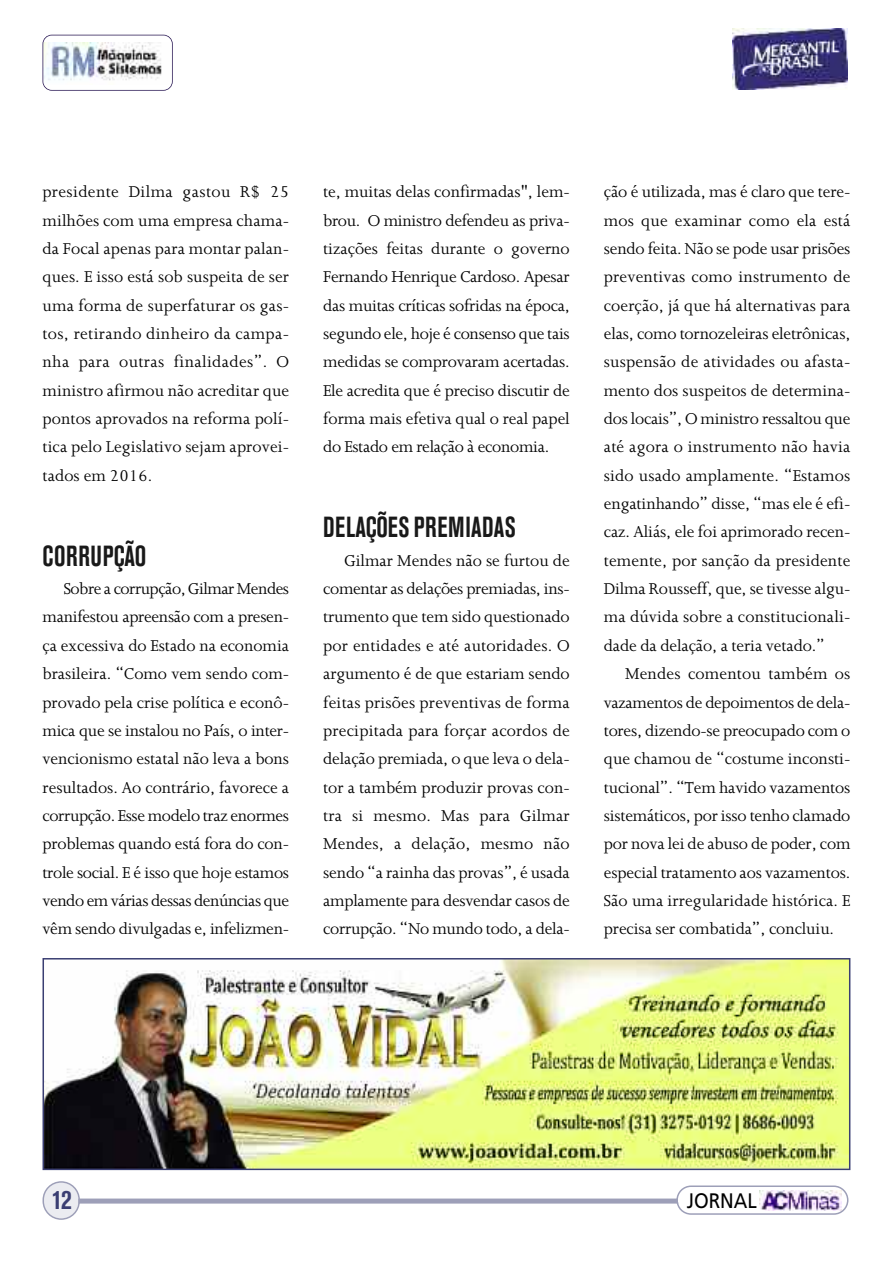
<style>
.page{position:relative;width:893px;height:1263px;background:#fff}
.page>*{position:absolute;margin:0;border:0;box-sizing:border-box;transform-origin:0 0}
.t1{font:700 condensed 28.8px "Akzidenz Grotesk BE";letter-spacing:.015em;color:#191919;scale:.83 1}
.t2{font:700 condensed 27px "Akzidenz Grotesk BE";color:#3a3e72}
.t3{font:21px "Frutiger";color:#000;scale:.9 1}
.t4{font:18px/28.3px "Joanna";letter-spacing:-.005em;color:#000;text-align:justify}
</style>
<div class="page">
<img style="left:46px;top:43px;width:116px;height:38px">
<div style="left:43px;top:35px;width:130px;height:56px;border:2px solid #271652;border-radius:9px"></div>
<img style="left:732px;top:28px;width:115px;height:62px">
<div style="left:75px;top:1198px;width:756px;height:5px;background:#9d9fb8;border-radius:3px"></div>
<svg style="left:676px;top:1185px;width:172px;height:30px"></svg>
<img style="left:759px;top:1190px;width:82px;height:20px">
<svg style="left:43px;top:1181px;width:37px;height:39px"></svg>
<img style="left:46px;top:961px;width:801px;height:206px">
<div style="left:43px;top:958px;width:807px;height:212px;border:2px solid #3a3e72"></div>
<p class="t4" style="left:43px;top:179px;width:248px">presidente Dilma gastou R$ 25 milhões com uma empresa chama&shy;da Focal apenas para montar palan&shy;ques. E isso está sob suspeita de ser uma forma de superfaturar os gas&shy;tos, retirando dinheiro da campa&shy;nha para outras finalidades”. O ministro afirmou não acreditar que pontos aprovados na reforma polí&shy;tica pelo Legislativo sejam aprovei&shy;tados em 2016.</p>
<h1 class="t1" style="left:42px;top:545px;width:127px">CORRUPÇÃO</h1>
<p class="t4" style="left:43px;top:576px;width:248px;text-indent:21px">Sobre a corrupção, Gilmar Mendes manifestou apreensão com a presen&shy;ça excessiva do Estado na economia brasileira. “Como vem sendo com&shy;provado pela crise política e econô&shy;mica que se instalou no País, o inter&shy;vencionismo estatal não leva a bons resultados. Ao contrário, favorece a corrupção. Esse modelo traz enormes problemas quando está fora do con&shy;trole social. E é isso que hoje estamos vendo em várias dessas denúncias que vêm sendo divulgadas e, infelizmen-</p>
<p class="t4" style="left:323px;top:179px;width:248px">te, muitas delas confirmadas", lem&shy;brou. O ministro defendeu as priva&shy;tizações feitas durante o governo Fernando Henrique Cardoso. Apesar das muitas críticas sofridas na época, segundo ele, hoje é consenso que tais medidas se comprovaram acertadas.<br>Ele acredita que é preciso discutir de forma mais efetiva qual o real papel do Estado em relação à economia.</p>
<h1 class="t1" style="left:323px;top:517px;width:234px">DELAÇÕES PREMIADAS</h1>
<p class="t4" style="left:323px;top:548px;width:248px;text-indent:21px">Gilmar Mendes não se furtou de comentar as delações premiadas, ins&shy;trumento que tem sido questionado por entidades e até autoridades. O argumento é de que estariam sendo feitas prisões preventivas de forma precipitada para forçar acordos de delação premiada, o que leva o dela&shy;tor a também produzir provas con&shy;tra si mesmo. Mas para Gilmar Mendes, a delação, mesmo não sendo “a rainha das provas”, é usada amplamente para desvendar casos de corrupção. “No mundo todo, a dela-</p>
<p class="t4" style="left:604px;top:179px;width:248px">ção é utilizada, mas é claro que tere&shy;mos que examinar como ela está sendo feita. Não se pode usar prisões preventivas como instrumento de coerção, já que há alternativas para elas, como tornozeleiras eletrônicas, suspensão de atividades ou afasta&shy;mento dos suspeitos de determina&shy;dos locais”, O ministro ressaltou que até agora o instrumento não havia sido usado amplamente. “Estamos engatinhando” disse, “mas ele é efi&shy;caz. Aliás, ele foi aprimorado recen&shy;temente, por sanção da presidente Dilma Rousseff, que, se tivesse algu&shy;ma dúvida sobre a constitucionali&shy;dade da delação, a teria vetado.”</p>
<p class="t4" style="left:604px;top:661px;width:248px;text-indent:21px">Mendes comentou também os vazamentos de depoimentos de dela&shy;tores, dizendo-se preocupado com o que chamou de “costume inconsti&shy;tucional”. “Tem havido vazamentos sistemáticos, por isso tenho clamado por nova lei de abuso de poder, com especial tratamento aos vazamentos.<br>São uma irregularidade histórica. E precisa ser combatida”, concluiu.</p>
<h2 class="t2" style="left:52px;top:1190px;width:21px">12</h2>
<p class="t3" style="left:687px;top:1192px;width:80px">JORNAL</p>
</div>
